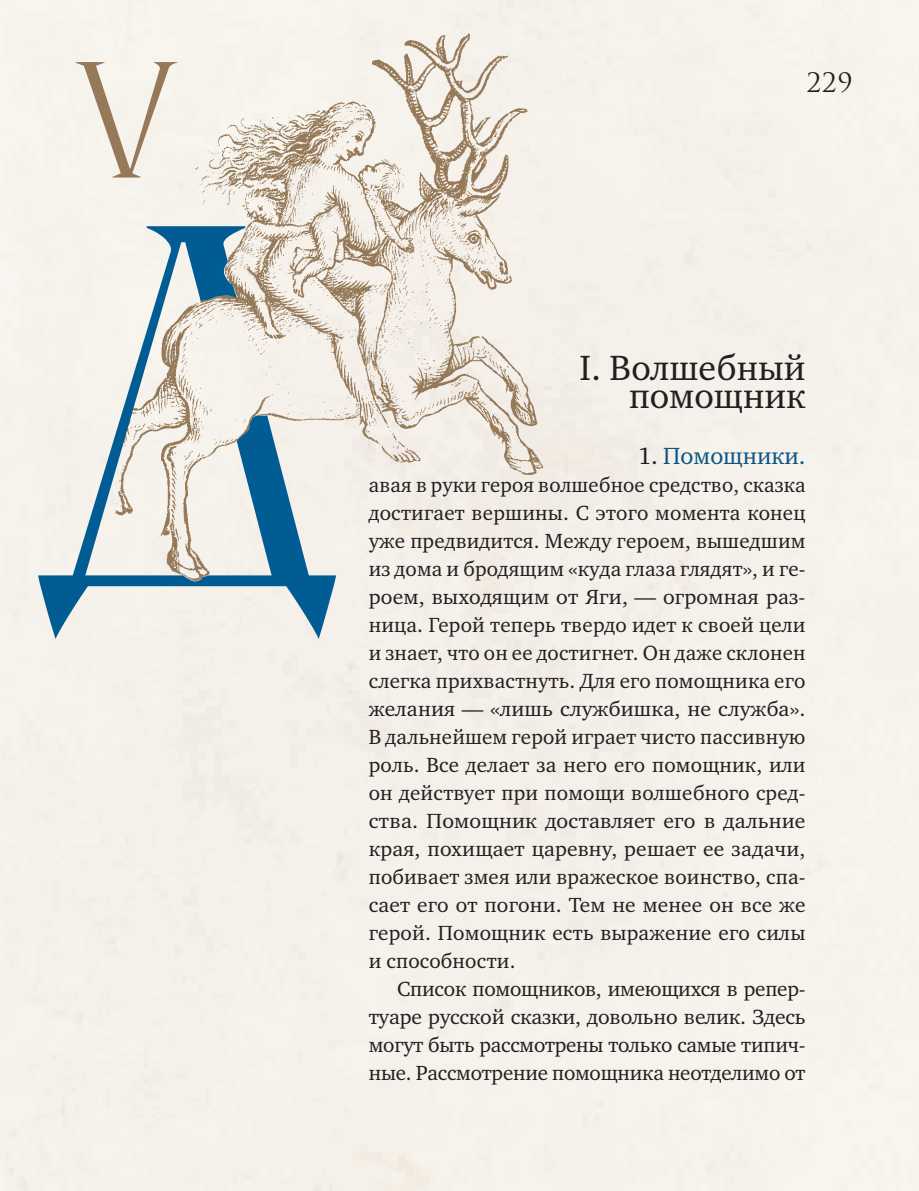
<style>
.page{position:relative;width:919px;height:1191px;background:#fff}
.page>*{position:absolute;margin:0;border:0;box-sizing:border-box;transform-origin:0 0}
.Paragraph_Style_3{font:36px/28px "Charter ITC";color:#231f20;text-align:right}
.t1{font:26px "Romul";color:#231f20}
._2_ур_курс_цвет{font:24px "Charter ITC";color:#0d5583}
._1-й_абщац{font:21px/28px "Charter ITC";letter-spacing:.01em;color:#231f20;text-align:justify}
.Paragraph_Style_1{font:21px/28px "Charter ITC";letter-spacing:-.01em;color:#231f20;text-align:justify}
.s1{color:#231f20}
</style>
<div class="page">
<div style="left:0;top:0;width:918px;height:1191px;background:#f5f0ea"></div>
<svg style="left:75px;top:62px;width:39px;height:115px"></svg>
<img style="left:114px;top:28px;width:428px;height:553px">
<svg style="left:38px;top:226px;width:298px;height:413px;background:#cdd5d6"></svg>
<p class="t1" style="left:806px;top:67px;width:47px">229</p>
<p class="Paragraph_Style_3" style="left:579px;top:354px;width:227px">I. Волшебный помощник</p>
<p class="_2_ур_курс_цвет" style="left:638px;top:441px;width:169px"><span class="s1">1.</span> Помощники.</p>
<p class="_1-й_абщац" style="left:369px;top:471px;width:438px">авая в руки героя волшебное средство, сказка достигает вершины. С этого момента конец уже предвидится. Между героем, вышедшим из дома и бродящим «куда глаза глядят», и ге&shy;роем, выходящим от Яги, — огромная раз&shy;ница. Герой теперь твердо идет к своей цели и знает, что он ее достигнет. Он даже склонен слегка прихвастнуть. Для его помощника его желания — «лишь службишка, не служба».<br>В дальнейшем герой играет чисто пассивную роль. Все делает за него его помощник, или он действует при помощи волшебного сред&shy;ства. Помощник доставляет его в дальние края, похищает царевну, решает ее задачи, побивает змея или вражеское воинство, спа&shy;сает его от погони. Тем не менее он все же герой. Помощник есть выражение его силы и способности.</p>
<p class="Paragraph_Style_1" style="left:369px;top:975px;width:438px;text-indent:28px">Список помощников, имеющихся в репер&shy;туаре русской сказки, довольно велик. Здесь могут быть рассмотрены только самые типич&shy;ные. Рассмотрение помощника неотделимо от</p>
</div>
